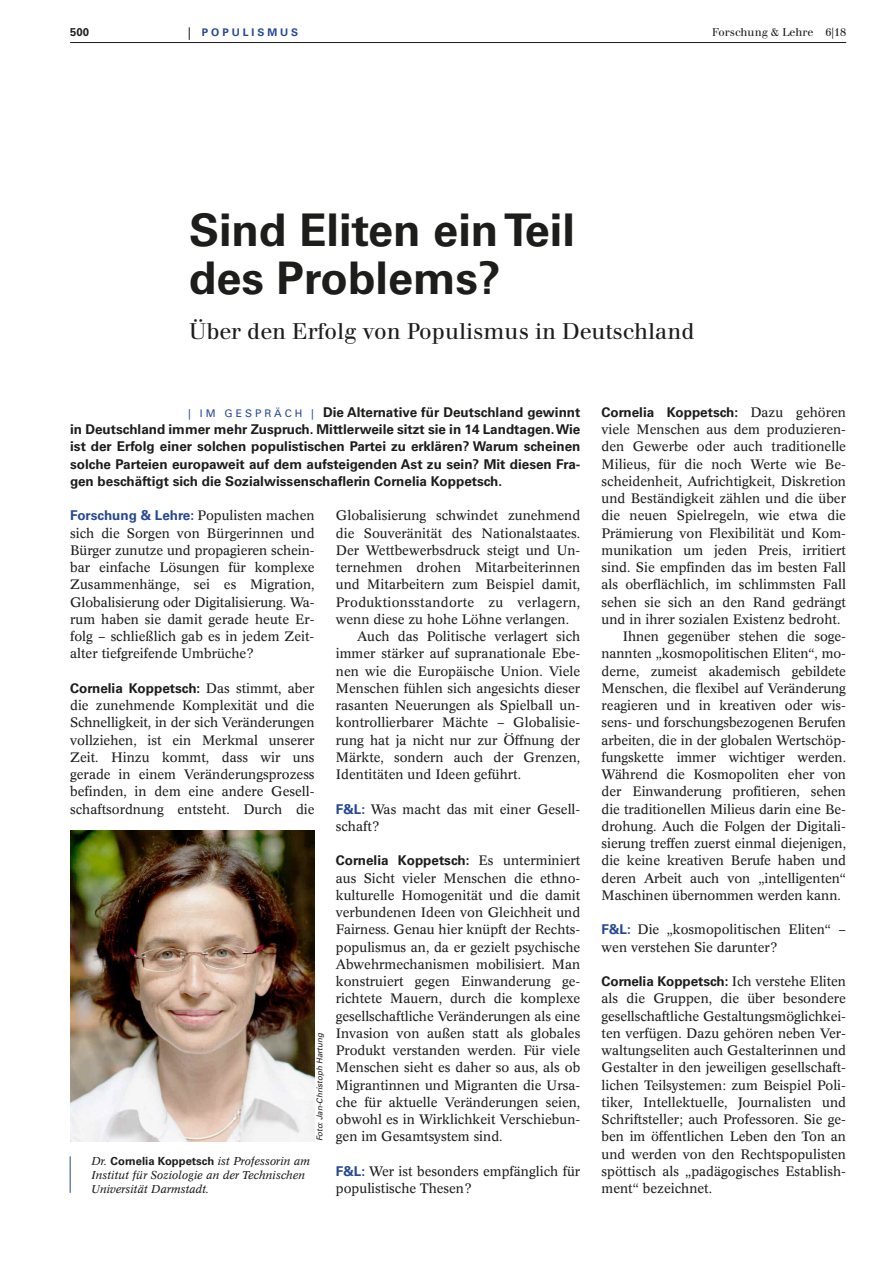
<style>
.page{position:relative;width:893px;height:1263px;background:#fff}
.page>*{position:absolute;margin:0;border:0;box-sizing:border-box;transform-origin:0 0}
.t1{font:700 45px/48px "Univers LT";color:#1d1d1c}
.t2{font:22.5px "Walbaum";color:#1d1d1c}
.t3{font:13.5px/17.2px "Concorde BE";color:#1d1d1c;text-align:justify}
.t4{font:700 13.5px/17.2px "Univers LT";color:#1d1d1c;text-align:justify}
.t5{font:700 13.5px "Univers LT";color:#264895}
.t6{font:13.5px "Concorde BE";letter-spacing:.02em;color:#1d1d1c}
.t7{font:italic 11.25px/14.2px "Concorde BE";color:#1d1d1c}
.t8{font:11.25px "Walbaum";color:#1d1d1c}
.t9{font:700 11.25px "Univers LT";color:#1d1d1c}
.t10{font:700 10.5px "Univers LT";letter-spacing:.28em;color:#264895}
.t11{font:italic 8.1px "Univers LT";color:#1d1d1c}
.s1{font-weight:400;font-size:10.5px;color:#264895}
.s2{font-family:"Concorde BE";font-weight:400;color:#1d1d1c}
.s3{font-family:"Concorde BE";font-weight:400}
.s4{font-family:"Univers LT";font-weight:700;font-style:normal}
.s5{font-family:"Univers LT";font-weight:700;color:#264895}
</style>
<div class="page">
<hr style="left:70px;top:42px;width:776px;height:1px;background:#1d1d1c">
<svg style="left:189px;top:27px;width:1px;height:13px"></svg>
<img style="left:70px;top:831px;width:245px;height:310px">
<hr style="left:70px;top:1156px;width:1px;height:37px;background:#264895">
<p class="t9" style="left:70px;top:28px;width:20px">500</p>
<p class="t10" style="left:202px;top:28px;width:98px">POPULISMUS</p>
<p class="t8" style="left:712px;top:28px;width:135px">Forschung &amp; Lehre 6|18</p>
<h1 class="t1" style="left:189px;top:210px;width:387px">Sind Eliten einTeil des Problems?</h1>
<h2 class="t2" style="left:189px;top:323px;width:507px">Über den Erfolg von Populismus in Deutschland</h2>
<p class="t4" style="left:70px;top:405px;width:512px;text-indent:118px"><span class="s1">| I M G E S P R Ä C H |</span> Die Alternative für Deutschland gewinnt in Deutschland immer mehr Zuspruch. Mittlerweile sitzt sie in 14 Landtagen.Wie ist der Erfolg einer solchen populistischen Partei zu erklären? Warum scheinen solche Parteien europaweit auf dem aufsteigenden Ast zu sein? Mit diesen Fra&shy;gen beschäftigt sich die Sozialwissenschaflerin Cornelia Koppetsch.</p>
<p class="t5" style="left:70px;top:511px;width:246px">Forschung &amp; Lehre: <span class="s2">Populisten machen</span></p>
<p class="t3" style="left:70px;top:525px;width:246px">sich die Sorgen von Bürgerinnen und Bürger zunutze und propagieren schein&shy;bar einfache Lösungen für komplexe Zusammenhänge, sei es Migration, Globalisierung oder Digitalisierung. Wa&shy;rum haben sie damit gerade heute Er&shy;folg – schließlich gab es in jedem Zeit&shy;alter tiefgreifende Umbrüche?</p>
<p class="t4" style="left:70px;top:681px;width:246px">Cornelia Koppetsch: <span class="s3">Das stimmt, aber</span></p>
<p class="t3" style="left:70px;top:698px;width:246px">die zunehmende Komplexität und die Schnelligkeit, in der sich Veränderungen vollziehen, ist ein Merkmal unserer Zeit. Hinzu kommt, dass wir uns gerade in einem Veränderungsprozess befinden, in dem eine andere Gesell&shy;schaftsordnung entsteht. Durch die</p>
<p class="t11" style="left:317px;top:1141px;width:110px;rotate:-90deg">Foto: Jan-Christoph Hartung</p>
<p class="t7" style="left:91px;top:1154px;width:220px">Dr. <span class="s4">Cornelia Koppetsch</span> ist Professorin am<br>Institut für Soziologie an der Technischen<br>Universität Darmstadt.</p>
<p class="t3" style="left:336px;top:508px;width:246px">Globalisierung schwindet zunehmend</p>
<p class="t3" style="left:336px;top:525px;width:246px">die Souveränität des Nationalstaates.</p>
<p class="t3" style="left:336px;top:542px;width:246px">Der Wettbewerbsdruck steigt und Un-</p>
<p class="t3" style="left:336px;top:560px;width:246px">ternehmen drohen Mitarbeiterinnen</p>
<p class="t3" style="left:336px;top:577px;width:246px">und Mitarbeitern zum Beispiel damit,</p>
<p class="t6" style="left:336px;top:596px;width:246px">Produktionsstandorte zu verlagern,</p>
<p class="t3" style="left:336px;top:611px;width:235px">wenn diese zu hohe Löhne verlangen.</p>
<p class="t3" style="left:357px;top:629px;width:225px">Auch das Politische verlagert sich</p>
<p class="t3" style="left:336px;top:646px;width:246px">immer stärker auf supranationale Ebe-</p>
<p class="t3" style="left:336px;top:663px;width:246px">nen wie die Europäische Union. Viele</p>
<p class="t3" style="left:336px;top:680px;width:246px">Menschen fühlen sich angesichts dieser</p>
<p class="t3" style="left:336px;top:698px;width:246px">rasanten Neuerungen als Spielball un-</p>
<p class="t3" style="left:336px;top:715px;width:246px">kontrollierbarer Mächte – Globalisie-</p>
<p class="t3" style="left:336px;top:732px;width:246px">rung hat ja nicht nur zur Öffnung der</p>
<p class="t3" style="left:336px;top:749px;width:246px">Märkte, sondern auch der Grenzen,</p>
<p class="t3" style="left:336px;top:767px;width:187px">Identitäten und Ideen geführt.</p>
<p class="t3" style="left:336px;top:801px;width:246px"><span class="s5">F&amp;L:</span> Was macht das mit einer Gesell&shy;schaft?</p>
<p class="t4" style="left:336px;top:853px;width:246px">Cornelia Koppetsch: <span class="s3">Es unterminiert</span></p>
<p class="t3" style="left:336px;top:870px;width:246px">aus Sicht vieler Menschen die ethno&shy;kulturelle Homogenität und die damit verbundenen Ideen von Gleichheit und Fairness. Genau hier knüpft der Rechts&shy;populismus an, da er gezielt psychische Abwehrmechanismen mobilisiert. Man konstruiert gegen Einwanderung ge&shy;richtete Mauern, durch die komplexe gesellschaftliche Veränderungen als eine Invasion von außen statt als globales Produkt verstanden werden. Für viele Menschen sieht es daher so aus, als ob Migrantinnen und Migranten die Ursa&shy;che für aktuelle Veränderungen seien, obwohl es in Wirklichkeit Verschiebun&shy;gen im Gesamtsystem sind.</p>
<p class="t3" style="left:336px;top:1163px;width:246px"><span class="s5">F&amp;L:</span> Wer ist besonders empfänglich für populistische Thesen?</p>
<p class="t4" style="left:602px;top:405px;width:246px">Cornelia Koppetsch: <span class="s3">Dazu gehören</span></p>
<p class="t3" style="left:602px;top:422px;width:246px">viele Menschen aus dem produzieren-</p>
<p class="t3" style="left:602px;top:439px;width:246px">den Gewerbe oder auch traditionelle</p>
<p class="t3" style="left:602px;top:456px;width:246px">Milieus, für die noch Werte wie Be-</p>
<p class="t3" style="left:602px;top:473px;width:246px">scheidenheit, Aufrichtigkeit, Diskretion</p>
<p class="t3" style="left:602px;top:491px;width:246px">und Beständigkeit zählen und die über</p>
<p class="t3" style="left:602px;top:508px;width:246px">die neuen Spielregeln, wie etwa die</p>
<p class="t3" style="left:602px;top:525px;width:246px">Prämierung von Flexibilität und Kom-</p>
<p class="t3" style="left:602px;top:542px;width:246px">munikation um jeden Preis, irritiert</p>
<p class="t3" style="left:602px;top:560px;width:246px">sind. Sie empfinden das im besten Fall</p>
<p class="t3" style="left:602px;top:577px;width:246px">als oberflächlich, im schlimmsten Fall</p>
<p class="t3" style="left:602px;top:594px;width:246px">sehen sie sich an den Rand gedrängt</p>
<p class="t3" style="left:602px;top:611px;width:240px">und in ihrer sozialen Existenz bedroht.</p>
<p class="t3" style="left:623px;top:629px;width:225px">Ihnen gegenüber stehen die soge-</p>
<p class="t3" style="left:602px;top:646px;width:246px">nannten „kosmopolitischen Eliten“, mo-</p>
<p class="t3" style="left:602px;top:663px;width:246px">derne, zumeist akademisch gebildete</p>
<p class="t3" style="left:602px;top:680px;width:246px">Menschen, die flexibel auf Veränderung</p>
<p class="t3" style="left:602px;top:698px;width:246px">reagieren und in kreativen oder wis-</p>
<p class="t3" style="left:602px;top:715px;width:246px">sens- und forschungsbezogenen Berufen</p>
<p class="t3" style="left:602px;top:732px;width:246px">arbeiten, die in der globalen Wertschöp-</p>
<p class="t3" style="left:602px;top:749px;width:246px">fungskette immer wichtiger werden.</p>
<p class="t3" style="left:602px;top:767px;width:246px">Während die Kosmopoliten eher von</p>
<p class="t3" style="left:602px;top:784px;width:246px">der Einwanderung profitieren, sehen</p>
<p class="t3" style="left:602px;top:801px;width:246px">die traditionellen Milieus darin eine Be-</p>
<p class="t3" style="left:602px;top:818px;width:246px">drohung. Auch die Folgen der Digitali-</p>
<p class="t3" style="left:602px;top:836px;width:246px">sierung treffen zuerst einmal diejenigen,</p>
<p class="t3" style="left:602px;top:853px;width:246px">die keine kreativen Berufe haben und</p>
<p class="t3" style="left:602px;top:870px;width:246px">deren Arbeit auch von „intelligenten“</p>
<p class="t3" style="left:602px;top:887px;width:241px">Maschinen übernommen werden kann.</p>
<p class="t3" style="left:602px;top:922px;width:246px"><span class="s5">F&amp;L:</span> Die „kosmopolitischen Eliten“ – wen verstehen Sie darunter?</p>
<p class="t4" style="left:602px;top:974px;width:246px">Cornelia Koppetsch: <span class="s3">Ich verstehe Eliten</span></p>
<p class="t3" style="left:602px;top:991px;width:246px">als die Gruppen, die über besondere gesellschaftliche Gestaltungsmöglichkei&shy;ten verfügen. Dazu gehören neben Ver&shy;waltungseliten auch Gestalterinnen und Gestalter in den jeweiligen gesellschaft&shy;lichen Teilsystemen: zum Beispiel Poli&shy;tiker, Intellektuelle, Journalisten und Schriftsteller; auch Professoren. Sie ge&shy;ben im öffentlichen Leben den Ton an und werden von den Rechtspopulisten spöttisch als „padägogisches Establish&shy;ment“ bezeichnet.</p>
</div>
